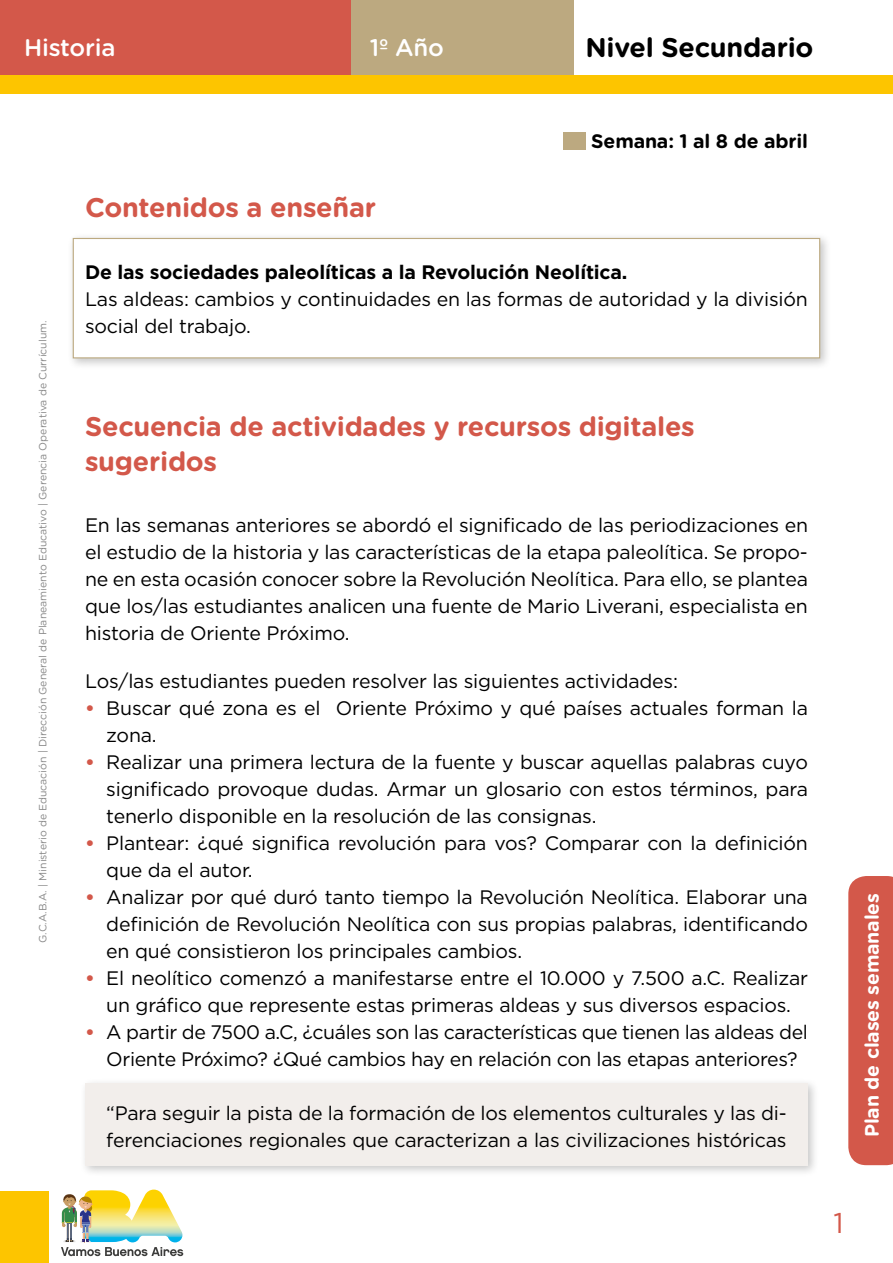
<style>
.page{position:relative;width:893px;height:1263px;background:#fff}
.page>*{position:absolute;margin:0;border:0;box-sizing:border-box;transform-origin:0 0}
.t1{font:28.5px "Gotham";color:#d3584a}
.t2{font:700 27px/34.5px "Gotham Rounded";letter-spacing:-.01em;color:#d3584a}
.t3{font:700 27px "Gotham Rounded";letter-spacing:-.01em;color:#000}
.t4{font:500 24px "Gotham Rounded";letter-spacing:-.01em;color:#fff}
.t5{font:19.5px/27px "Gotham";letter-spacing:-.01em;color:#000}
.t6{font:700 19.5px "Gotham";letter-spacing:-.01em;color:#000}
.t7{font:700 19.5px "Gotham Rounded";letter-spacing:-.01em;color:#fff}
.t8{font:700 19.5px "Gotham Rounded";letter-spacing:-.01em;color:#000}
.t9{font:10.5px "Gotham Rounded";color:#878787}
.s1{font-weight:700;color:#d3584a}
</style>
<div class="page">
<div style="left:0;top:1191px;width:48px;height:72px;background:#fdc500"></div>
<svg style="left:61px;top:1189px;width:122px;height:67px"></svg>
<div style="left:0;top:0;width:351px;height:78px;background:#d3584a"></div>
<div style="left:351px;top:0;width:223px;height:78px;background:#bca980"></div>
<div style="left:0;top:75px;width:893px;height:19px;background:#fdc500"></div>
<svg style="left:848px;top:876px;width:45px;height:289px;background:#d45d50"></svg>
<div style="left:80px;top:1077px;width:739px;height:99px;background:#000;opacity:.22"></div>
<div style="left:85px;top:1083px;width:723px;height:82px;background:#f2eeeb"></div>
<div style="left:67px;top:232px;width:764px;height:137px;background:#000;opacity:.22"></div>
<div style="left:73px;top:238px;width:747px;height:120px;background:#fff;border:1px solid #bca980"></div>
<div style="left:563px;top:132px;width:23px;height:17px;background:#bca980"></div>
<p class="t4" style="left:24px;top:31px;width:93px">Historia</p>
<p class="t4" style="left:370px;top:31px;width:76px">1º Año</p>
<h2 class="t3" style="left:585px;top:28px;width:230px">Nivel Secundario</h2>
<p class="t9" style="left:36px;top:943px;width:624px;rotate:-90deg">G.C.A.B.A. | Ministerio de Educación | Dirección General de Planeamiento Educativo | Gerencia Operativa de Currículum.</p>
<h2 class="t2" style="left:85px;top:189px;width:293px">Contenidos a enseñar</h2>
<p class="t8" style="left:591px;top:127px;width:218px">Semana: 1 al 8 de abril</p>
<p class="t6" style="left:85px;top:259px;width:544px">De las sociedades paleolíticas a la Revolución Neolítica.</p>
<p class="t5" style="left:85px;top:285px;width:724px">Las aldeas: cambios y continuidades en las formas de autoridad y la división social del trabajo.</p>
<h2 class="t2" style="left:85px;top:408px;width:611px">Secuencia de actividades y recursos digitales sugeridos</h2>
<p class="t5" style="left:85px;top:511px;width:724px;text-align:justify">En las semanas anteriores se abordó el significado de las periodizaciones en el estudio de la historia y las características de la etapa paleolítica. Se propo&shy;ne en esta ocasión conocer sobre la Revolución Neolítica. Para ello, se plantea que los/las estudiantes analicen una fuente de Mario Liverani, especialista en historia de Oriente Próximo.</p>
<p class="t5" style="left:85px;top:667px;width:595px">Los/las estudiantes pueden resolver las siguientes actividades:</p>
<p class="t5" style="left:106px;top:694px;width:703px;text-indent:-21px"><span class="s1">•</span> Buscar qué zona es el Oriente Próximo y qué países actuales forman la zona.</p>
<p class="t5" style="left:106px;top:748px;width:703px;text-align:justify;text-indent:-21px"><span class="s1">•</span> Realizar una primera lectura de la fuente y buscar aquellas palabras cuyo significado provoque dudas. Armar un glosario con estos términos, para tenerlo disponible en la resolución de las consignas.</p>
<p class="t5" style="left:106px;top:829px;width:703px;text-indent:-21px"><span class="s1">•</span> Plantear: ¿qué significa revolución para vos? Comparar con la definición que da el autor.</p>
<p class="t5" style="left:106px;top:883px;width:703px;text-align:justify;text-indent:-21px"><span class="s1">•</span> Analizar por qué duró tanto tiempo la Revolución Neolítica. Elaborar una definición de Revolución Neolítica con sus propias palabras, identificando en qué consistieron los principales cambios.</p>
<p class="t5" style="left:85px;top:964px;width:724px;text-align:center"><span class="s1">•</span> El neolítico comenzó a manifestarse entre el 10.000 y 7.500 a.C. Realizar un gráfico que represente estas primeras aldeas y sus diversos espacios.</p>
<p class="t5" style="left:85px;top:1018px;width:724px;text-align:center"><span class="s1">•</span> A partir de 7500 a.C, ¿cuáles son las características que tienen las aldeas del<br>Oriente Próximo? ¿Qué cambios hay en relación con las etapas anteriores?</p>
<p class="t5" style="left:106px;top:1099px;width:682px">“Para seguir la pista de la formación de los elementos culturales y las di&shy;ferenciaciones regionales que caracterizan a las civilizaciones históricas</p>
<p class="t7" style="left:858px;top:1137px;width:246px;rotate:-90deg">Plan de clases semanales</p>
<h1 class="t1" style="left:833px;top:1204px;width:12px">1</h1>
</div>
